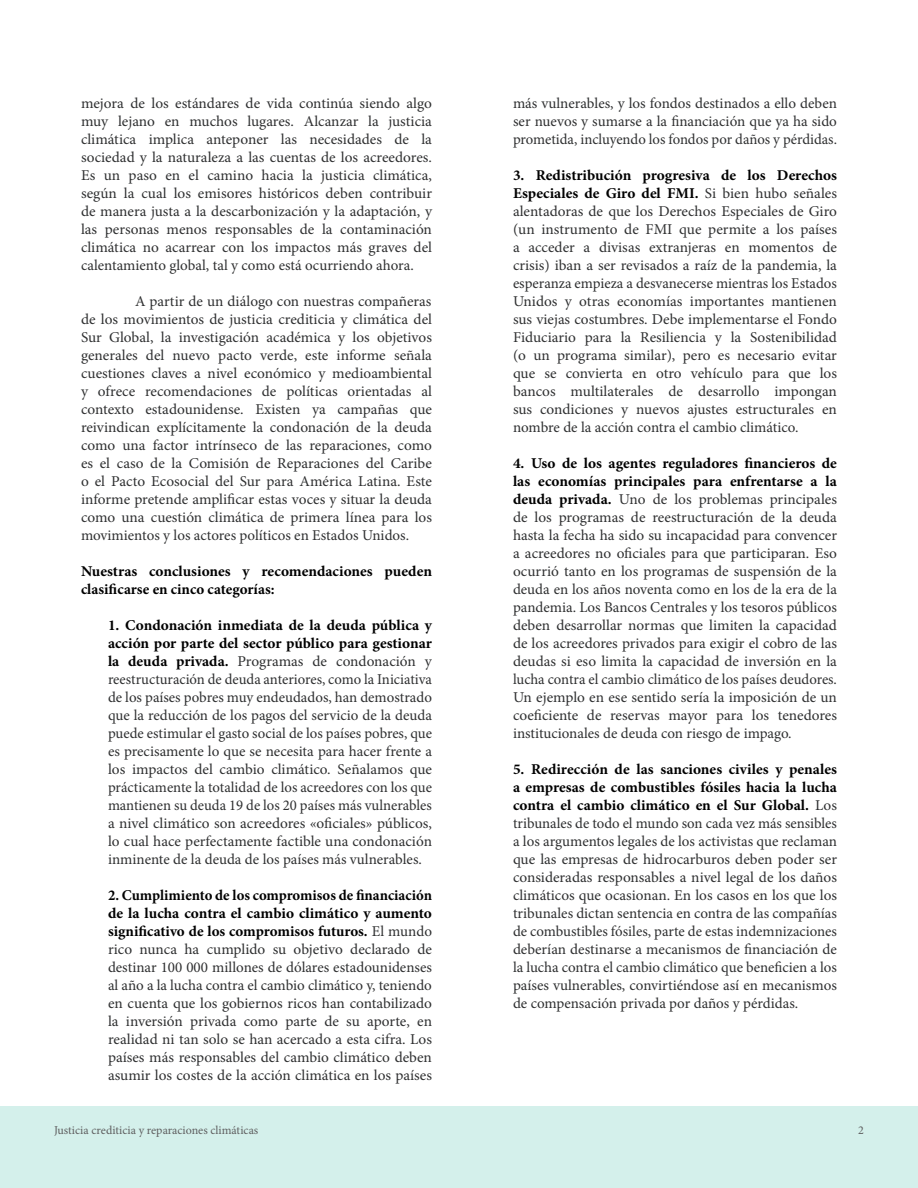
<style>
.page{position:relative;width:918px;height:1188px;background:#fff}
.page>*{position:absolute;margin:0;border:0;box-sizing:border-box;transform-origin:0 0}
.t1{font:15px/18px "Minion Pro";color:#2f3031;text-align:justify}
.t2{font:700 15px "Minion Pro";color:#000}
.PAGE{font:12px "Minion Pro";color:#5e5e5f}
.s1{font-weight:700;color:#000}
</style>
<div class="page">
<div style="left:0;top:1107px;width:918px;height:81px;background:#d4f0eb"></div>
<p class="t1" style="left:81px;top:94px;width:353px">mejora de los estándares de vida continúa siendo algo muy lejano en muchos lugares. Alcanzar la justicia climática implica anteponer las necesidades de la sociedad y la naturaleza a las cuentas de los acreedores.<br>Es un paso en el camino hacia la justicia climática, según la cual los emisores históricos deben contribuir de manera justa a la descarbonización y la adaptación, y las personas menos responsables de la contaminación climática no acarrear con los impactos más graves del calentamiento global, tal y como está ocurriendo ahora.</p>
<p class="t1" style="left:81px;top:292px;width:353px;text-indent:54px">A partir de un diálogo con nuestras compañeras de los movimientos de justicia crediticia y climática del Sur Global, la investigación académica y los objetivos generales del nuevo pacto verde, este informe señala cuestiones claves a nivel económico y medioambiental y ofrece recomendaciones de políticas orientadas al contexto estadounidense. Existen ya campañas que reivindican explícitamente la condonación de la deuda como una factor intrínseco de las reparaciones, como es el caso de la Comisión de Reparaciones del Caribe o el Pacto Ecosocial del Sur para América Latina. Este informe pretende amplificar estas voces y situar la deuda como una cuestión climática de primera línea para los movimientos y los actores políticos en Estados Unidos.</p>
<p class="t2" style="left:81px;top:561px;width:353px">Nuestras conclusiones y recomendaciones pueden</p>
<p class="t2" style="left:81px;top:579px;width:195px">clasificarse en cinco categorías:</p>
<p class="t1" style="left:108px;top:616px;width:326px"><span class="s1">1. Condonación inmediata de la deuda pública y acción por parte del sector público para gestionar la deuda privada.</span> Programas de condonación y reestructuración de deuda anteriores, como la Iniciativa de los países pobres muy endeudados, han demostrado que la reducción de los pagos del servicio de la deuda puede estimular el gasto social de los países pobres, que es precisamente lo que se necesita para hacer frente a los impactos del cambio climático. Señalamos que prácticamente la totalidad de los acreedores con los que mantienen su deuda 19 de los 20 países más vulnerables a nivel climático son acreedores «oficiales» públicos, lo cual hace perfectamente factible una condonación inminente de la deuda de los países más vulnerables.</p>
<p class="t1" style="left:108px;top:886px;width:326px"><span class="s1">2. Cumplimiento de los compromisos de financiación de la lucha contra el cambio climático y aumento significativo de los compromisos futuros.</span> El mundo rico nunca ha cumplido su objetivo declarado de destinar 100 000 millones de dólares estadounidenses al año a la lucha contra el cambio climático y, teniendo en cuenta que los gobiernos ricos han contabilizado la inversión privada como parte de su aporte, en realidad ni tan solo se han acercado a esta cifra. Los países más responsables del cambio climático deben asumir los costes de la acción climática en los países</p>
<p class="t1" style="left:513px;top:94px;width:326px">más vulnerables, y los fondos destinados a ello deben ser nuevos y sumarse a la financiación que ya ha sido prometida, incluyendo los fondos por daños y pérdidas.</p>
<p class="t1" style="left:513px;top:166px;width:326px"><span class="s1">3. Redistribución progresiva de los Derechos Especiales de Giro del FMI.</span> Si bien hubo señales alentadoras de que los Derechos Especiales de Giro (un instrumento de FMI que permite a los países a acceder a divisas extranjeras en momentos de crisis) iban a ser revisados a raíz de la pandemia, la esperanza empieza a desvanecerse mientras los Estados Unidos y otras economías importantes mantienen sus viejas costumbres. Debe implementarse el Fondo Fiduciario para la Resiliencia y la Sostenibilidad (o un programa similar), pero es necesario evitar que se convierta en otro vehículo para que los bancos multilaterales de desarrollo impongan sus condiciones y nuevos ajustes estructurales en nombre de la acción contra el cambio climático.</p>
<p class="t1" style="left:513px;top:454px;width:326px"><span class="s1">4. Uso de los agentes reguladores financieros de las economías principales para enfrentarse a la deuda privada.</span> Uno de los problemas principales de los programas de reestructuración de la deuda hasta la fecha ha sido su incapacidad para convencer a acreedores no oficiales para que participaran. Eso ocurrió tanto en los programas de suspensión de la deuda en los años noventa como en los de la era de la pandemia. Los Bancos Centrales y los tesoros públicos deben desarrollar normas que limiten la capacidad de los acreedores privados para exigir el cobro de las deudas si eso limita la capacidad de inversión en la lucha contra el cambio climático de los países deudores.<br>Un ejemplo en ese sentido sería la imposición de un coeficiente de reservas mayor para los tenedores institucionales de deuda con riesgo de impago.</p>
<p class="t1" style="left:513px;top:760px;width:326px"><span class="s1">5. Redirección de las sanciones civiles y penales a empresas de combustibles fósiles hacia la lucha contra el cambio climático en el Sur Global.</span> Los tribunales de todo el mundo son cada vez más sensibles a los argumentos legales de los activistas que reclaman que las empresas de hidrocarburos deben poder ser consideradas responsables a nivel legal de los daños climáticos que ocasionan. En los casos en los que los tribunales dictan sentencia en contra de las compañías de combustibles fósiles, parte de estas indemnizaciones deberían destinarse a mecanismos de financiación de la lucha contra el cambio climático que beneficien a los países vulnerables, convirtiéndose así en mecanismos de compensación privada por daños y pérdidas.</p>
<p class="PAGE" style="left:54px;top:1122px;width:206px">Justicia crediticia y reparaciones climáticas</p>
<p class="PAGE" style="left:858px;top:1122px;width:7px">2</p>
</div>
